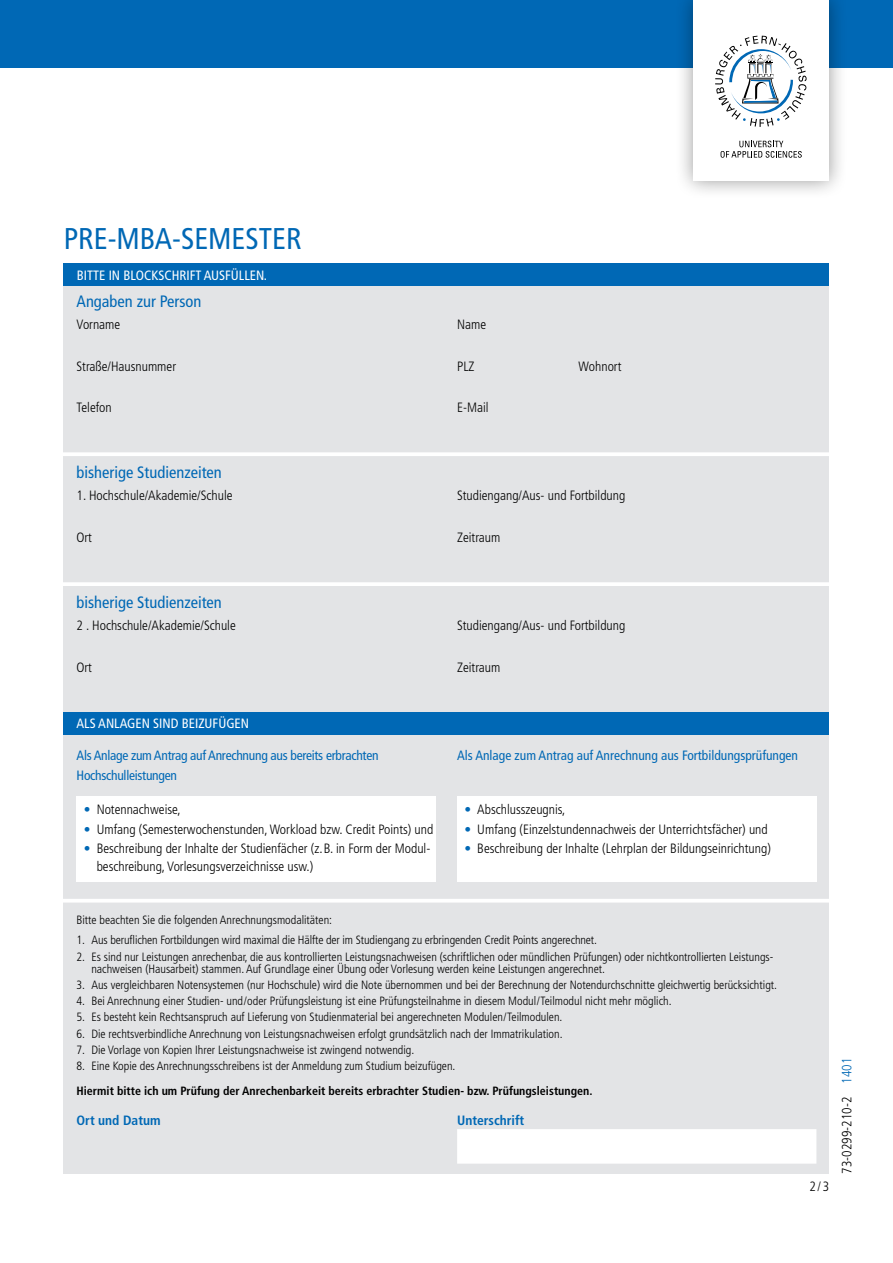
<style>
.page{position:relative;width:893px;height:1263px;background:#fff}
.page>*{position:absolute;margin:0;border:0;box-sizing:border-box;transform-origin:0 0}
.Überschrift_Produkt{font:condensed 30px "Frutiger LT Std";color:#0068b5}
.t1{font:condensed 16.5px "Frutiger LT Std";color:#0068b5}
.t2{font:300 condensed 13.5px/18px "Frutiger LT Std";color:#000}
.t3{font:condensed 13.5px/19.8px "Frutiger LT Std";letter-spacing:-.02em;color:#0068b5}
.t4{font:condensed 13.5px "Frutiger LT Std";color:#0068b5}
.Tabelle_weiß{font:condensed 13.5px "Frutiger LT Std";color:#fff}
.Tabelle_HKS_44_67{font:700 condensed 13.5px "Frutiger LT Std";color:#0068b5}
.Body_Text_2{font:300 condensed 12px/12px "Frutiger LT Std";color:#000}
.t5{font:700 condensed 12px "Frutiger LT Std";color:#000}
.s1{color:#0068b5}
</style>
<div class="page">
<div style="left:0;top:0;width:893px;height:68px;background:#0068b5"></div>
<div style="left:675px;top:0;width:173px;height:200px;background:#000;opacity:.4"></div>
<div style="left:693px;top:0;width:136px;height:181px;background:#fff"></div>
<svg style="left:721px;top:141px;width:81px;height:17px"></svg>
<svg style="left:715px;top:35px;width:92px;height:92px"></svg>
<div style="left:64px;top:282px;width:765px;height:892px;background:#e3e4e6"></div>
<div style="left:64px;top:264px;width:765px;height:22px;background:#0068b5"></div>
<hr style="left:52px;top:452px;width:787px;height:4px;background:#fff">
<hr style="left:52px;top:582px;width:787px;height:4px;background:#fff">
<div style="left:457px;top:1129px;width:359px;height:34px;background:#fff"></div>
<hr style="left:58px;top:899px;width:783px;height:3px;background:#fff">
<div style="left:64px;top:712px;width:765px;height:22px;background:#0068b5"></div>
<div style="left:77px;top:797px;width:359px;height:85px;background:#fff"></div>
<div style="left:457px;top:797px;width:359px;height:85px;background:#fff"></div>
<p class="Überschrift_Produkt" style="left:64px;top:221px;width:239px">PRE-MBA-SEMESTER</p>
<p class="Tabelle_weiß" style="left:77px;top:268px;width:192px">BITTE IN BLOCKSCHRIFT AUSFÜLLEN.</p>
<p class="t1" style="left:77px;top:292px;width:126px">Angaben zur Person</p>
<p class="t2" style="left:77px;top:316px;width:45px">Vorname</p>
<p class="t2" style="left:77px;top:357px;width:101px">Straße/Hausnummer</p>
<p class="t2" style="left:77px;top:399px;width:37px">Telefon</p>
<p class="t1" style="left:77px;top:463px;width:147px">bisherige Studienzeiten</p>
<p class="t2" style="left:77px;top:487px;width:157px">1. Hochschule/Akademie/Schule</p>
<p class="t2" style="left:77px;top:528px;width:17px">Ort</p>
<p class="t2" style="left:457px;top:316px;width:31px">Name</p>
<p class="t2" style="left:457px;top:357px;width:19px">PLZ</p>
<p class="t2" style="left:579px;top:357px;width:44px">Wohnort</p>
<p class="t2" style="left:457px;top:399px;width:33px">E-Mail</p>
<p class="t2" style="left:457px;top:487px;width:170px">Studiengang/Aus- und Fortbildung</p>
<p class="t2" style="left:457px;top:528px;width:45px">Zeitraum</p>
<p class="t1" style="left:77px;top:593px;width:147px">bisherige Studienzeiten</p>
<p class="t2" style="left:77px;top:617px;width:161px">2 . Hochschule/Akademie/Schule</p>
<p class="t2" style="left:77px;top:658px;width:17px">Ort</p>
<p class="t2" style="left:457px;top:617px;width:170px">Studiengang/Aus- und Fortbildung</p>
<p class="t2" style="left:457px;top:658px;width:45px">Zeitraum</p>
<p class="Tabelle_weiß" style="left:77px;top:716px;width:174px">ALS ANLAGEN SIND BEIZUFÜGEN</p>
<p class="t3" style="left:77px;top:745px;width:303px">Als Anlage zum Antrag auf Anrechnung aus bereits erbrachten<br>Hochschulleistungen</p>
<p class="t4" style="left:457px;top:747px;width:342px">Als Anlage zum Antrag auf Anrechnung aus Fortbildungsprüfungen</p>
<p class="t2" style="left:84px;top:801px;width:98px"><span class="s1">•</span> Notennachweise,</p>
<p class="t2" style="left:84px;top:820px;width:351px"><span class="s1">•</span> Umfang (Semesterwochenstunden, Workload bzw. Credit Points) und</p>
<p class="t2" style="left:97px;top:840px;width:335px;text-indent:-13px"><span class="s1">•</span> Beschreibung der Inhalte der Studienfächer (z.B. in Form der Modul&shy;beschreibung, Vorlesungsverzeichnisse usw.)</p>
<p class="t2" style="left:465px;top:801px;width:102px"><span class="s1">•</span> Abschlusszeugnis,</p>
<p class="t2" style="left:465px;top:820px;width:305px"><span class="s1">•</span> Umfang (Einzelstundennachweis der Unterrichtsfächer) und</p>
<p class="t2" style="left:465px;top:840px;width:308px"><span class="s1">•</span> Beschreibung der Inhalte (Lehrplan der Bildungseinrichtung)</p>
<p class="Body_Text_2" style="left:77px;top:914px;width:257px">Bitte beachten Sie die folgenden Anrechnungsmodalitäten:</p>
<p class="Body_Text_2" style="left:77px;top:934px;width:522px">1. Aus beruflichen Fortbildungen wird maximal die Hälfte der im Studiengang zu erbringenden Credit Points angerechnet.</p>
<p class="Body_Text_2" style="left:91px;top:951px;width:683px;text-indent:-15px">2. Es sind nur Leistungen anrechenbar, die aus kontrollierten Leistungsnachweisen (schriftlichen oder mündlichen Prüfungen) oder nichtkontrollierten Leistungs&shy;nachweisen (Hausarbeit) stammen. Auf Grundlage einer Übung oder Vorlesung werden keine Leistungen angerechnet.</p>
<p class="Body_Text_2" style="left:77px;top:979px;width:702px">3. Aus vergleichbaren Notensystemen (nur Hochschule) wird die Note übernommen und bei der Berechnung der Notendurchschnitte gleichwertig berücksichtigt.</p>
<p class="Body_Text_2" style="left:77px;top:995px;width:596px">4. Bei Anrechnung einer Studien- und/oder Prüfungsleistung ist eine Prüfungsteilnahme in diesem Modul/Teilmodul nicht mehr möglich.</p>
<p class="Body_Text_2" style="left:77px;top:1011px;width:487px">5. Es besteht kein Rechtsanspruch auf Lieferung von Studienmaterial bei angerechneten Modulen/Teilmodulen.</p>
<p class="Body_Text_2" style="left:77px;top:1028px;width:488px">6. Die rechtsverbindliche Anrechnung von Leistungsnachweisen erfolgt grundsätzlich nach der Immatrikulation.</p>
<p class="Body_Text_2" style="left:77px;top:1044px;width:339px">7. Die Vorlage von Kopien Ihrer Leistungsnachweise ist zwingend notwendig.</p>
<p class="Body_Text_2" style="left:77px;top:1060px;width:380px">8. Eine Kopie des Anrechnungsschreibens ist der Anmeldung zum Studium beizufügen.</p>
<p class="t5" style="left:77px;top:1083px;width:517px">Hiermit bitte ich um Prüfung der Anrechenbarkeit bereits erbrachter Studien- bzw. Prüfungsleistungen.</p>
<p class="Tabelle_HKS_44_67" style="left:77px;top:1112px;width:86px">Ort und Datum</p>
<p class="Tabelle_HKS_44_67" style="left:457px;top:1112px;width:69px">Unterschrift</p>
<p class="t2" style="left:809px;top:1178px;width:21px">2/3</p>
<p class="t2" style="left:838px;top:1174px;width:117px;rotate:-90deg">73-0299-210-2 <span class="s1">1401</span></p>
</div>
